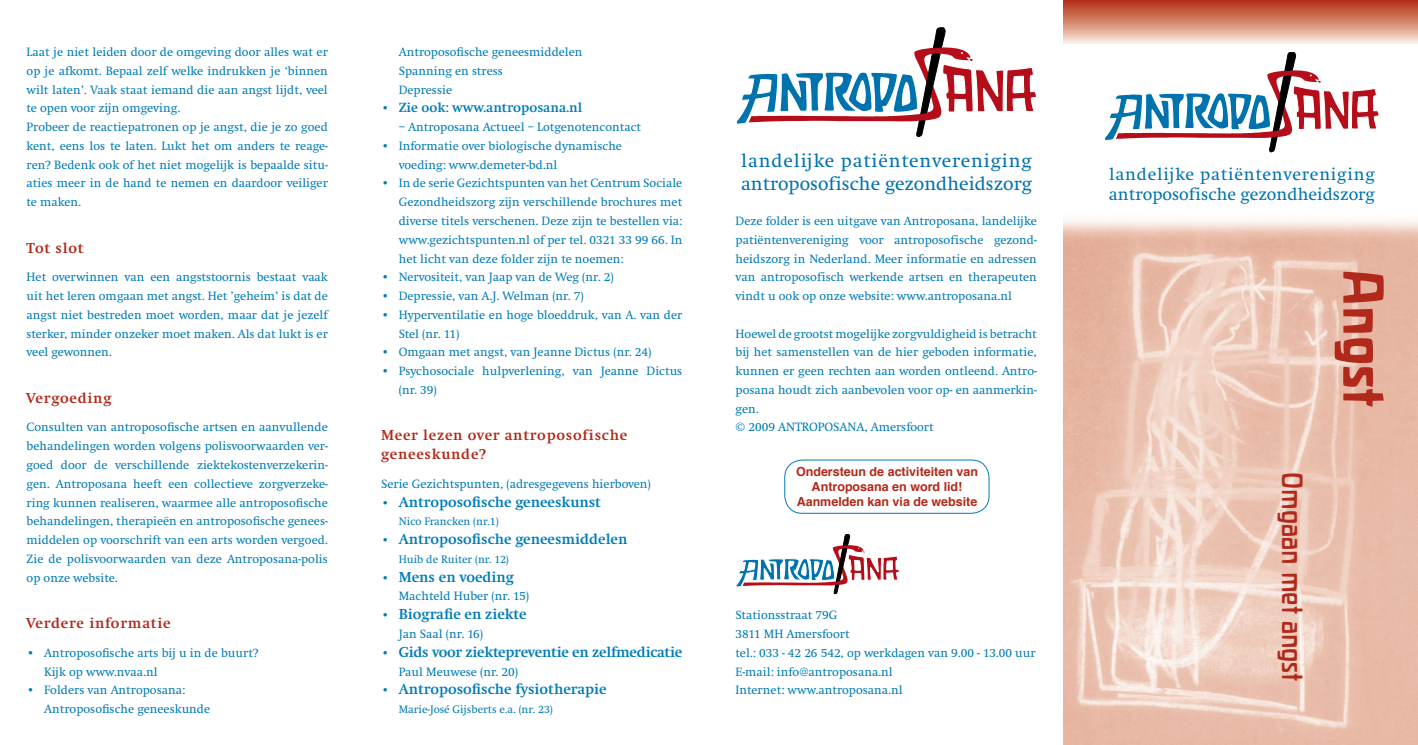
<style>
.page{position:relative;width:1418px;height:745px;background:#fff}
.page>*{position:absolute;margin:0;border:0;box-sizing:border-box;transform-origin:0 0}
.t1{font:700 58.75px "Liant";color:#b1291a}
.t2{font:500 30px "Liant";color:#b1291a}
.t3{font:19.5px/22.2px "Swift";letter-spacing:.005em;color:#0073ae}
.t4{font:17.75px/20.4px "Swift";letter-spacing:.005em;color:#0073ae}
.t5{font:700 15px "Swift";color:#007cb7}
.t6{font:700 15px/18.8px "Swift";letter-spacing:.05em;color:#b1291a}
.t7{font:700 13.75px "Swift";color:#007cb7}
.t8{font:12.5px/18.8px "Swift";color:#007cb7}
.t9{font:700 12.5px/15px "Helvetica";color:#b1291a;text-align:center}
.t10{font:11.25px "Swift";color:#007cb7}
.t11{font:10.62px "Swift";color:#0073ae}
.s1{font-weight:400;font-size:12.5px}
</style>
<div class="page">
<img style="left:1063px;top:220px;width:354px;height:524px">
<svg style="left:1063px;top:0;width:354px;height:44px;background:#d58a75"></svg>
<svg style="left:1104px;top:52px;width:275px;height:101px"></svg>
<div style="left:784px;top:459px;width:205px;height:54px;border:1px solid #007cb7;border-radius:18px"></div>
<svg style="left:736px;top:27px;width:301px;height:110px"></svg>
<svg style="left:736px;top:534px;width:163px;height:59px"></svg>
<p class="t8" style="left:27px;top:43px;width:303px">Laat je niet leiden door de omgeving door alles wat er op je afkomt. Bepaal zelf welke indrukken je ‘binnen wilt laten’. Vaak staat iemand die aan angst lijdt, veel te open voor zijn omgeving.<br>Probeer de reactiepatronen op je angst, die je zo goed kent, eens los te laten. Lukt het om anders te reage&shy;ren? Bedenk ook of het niet mogelijk is bepaalde situ&shy;aties meer in de hand te nemen en daardoor veiliger te maken.</p>
<p class="t6" style="left:27px;top:238px;width:58px">Tot slot</p>
<p class="t8" style="left:27px;top:268px;width:303px;text-align:justify">Het overwinnen van een angststoornis bestaat vaak uit het leren omgaan met angst. Het ’geheim’ is dat de angst niet bestreden moet worden, maar dat je jezelf sterker, minder onzeker moet maken. Als dat lukt is er veel gewonnen.</p>
<p class="t6" style="left:27px;top:388px;width:86px">Vergoeding</p>
<p class="t8" style="left:27px;top:418px;width:303px;text-align:justify">Consulten van antroposofische artsen en aanvullende behandelingen worden volgens polisvoorwaarden ver&shy;goed door de verschillende ziektekostenverzekerin&shy;gen. Antroposana heeft een collectieve zorgverzeke&shy;ring kunnen realiseren, waarmee alle antroposofische behandelingen, therapieën en antroposofische genees&shy;middelen op voorschrift van een arts worden vergoed.<br>Zie de polisvoorwaarden van deze Antroposana-polis op onze website.</p>
<p class="t6" style="left:27px;top:613px;width:145px">Verdere informatie</p>
<p class="t8" style="left:44px;top:643px;width:215px;text-indent:-18px">• Antroposofische arts bij u in de buurt?<br>Kijk op www.nvaa.nl</p>
<p class="t8" style="left:44px;top:680px;width:167px;text-indent:-18px">• Folders van Antroposana:<br>Antroposofische geneeskunde</p>
<p class="t8" style="left:399px;top:43px;width:185px">Antroposofische geneesmiddelen<br>Spanning en stress<br>Depressie</p>
<p class="t7" style="left:381px;top:100px;width:203px"><span class="s1">•</span> Zie ook: www.antroposana.nl</p>
<p class="t8" style="left:399px;top:118px;width:244px">– Antroposana Actueel – Lotgenotencontact</p>
<p class="t8" style="left:399px;top:136px;width:225px;text-indent:-18px">• Informatie over biologische dynamische voeding: www.demeter-bd.nl</p>
<p class="t8" style="left:399px;top:174px;width:285px;text-align:justify;text-indent:-18px">• In de serie Gezichtspunten van het Centrum -Sociale Gezondheidszorg zijn verschillende brochures met diverse titels verschenen. Deze zijn te bestellen via: www.gezichtspunten.nl of per tel. 0321 33 99 66. In het licht van deze folder zijn te noemen:</p>
<p class="t8" style="left:381px;top:268px;width:234px">• Nervositeit, van Jaap van de Weg (nr. 2)</p>
<p class="t8" style="left:381px;top:286px;width:204px">• Depressie, van A.J. Welman (nr. 7)</p>
<p class="t8" style="left:399px;top:305px;width:285px;text-indent:-18px">• Hyperventilatie en hoge bloeddruk, van A. van der<br>Stel (nr. 11)</p>
<p class="t8" style="left:381px;top:343px;width:272px">• Omgaan met angst, van Jeanne Dictus (nr. 24)</p>
<p class="t8" style="left:399px;top:361px;width:285px;text-indent:-18px">• Psychosociale hulpverlening, van Jeanne Dictus (nr. 39)</p>
<p class="t6" style="left:381px;top:426px;width:248px">Meer lezen over antroposofische geneeskunde?</p>
<p class="t8" style="left:381px;top:474px;width:271px">Serie Gezichtspunten, (adresgegevens hierboven)</p>
<p class="t5" style="left:381px;top:493px;width:221px"><span class="s1">•</span> Antroposofische geneeskunst</p>
<p class="t10" style="left:399px;top:515px;width:101px">Nico Francken (nr.1)</p>
<p class="t5" style="left:381px;top:530px;width:248px"><span class="s1">•</span> Antroposofische geneesmiddelen</p>
<p class="t10" style="left:399px;top:552px;width:112px">Huib de Ruiter (nr. 12)</p>
<p class="t5" style="left:381px;top:568px;width:134px"><span class="s1">•</span> Mens en voeding</p>
<p class="t8" style="left:399px;top:586px;width:132px">Machteld Huber (nr. 15)</p>
<p class="t5" style="left:381px;top:605px;width:147px"><span class="s1">•</span> Biografie en ziekte</p>
<p class="t8" style="left:399px;top:624px;width:86px">Jan Saal (nr. 16)</p>
<p class="t5" style="left:381px;top:643px;width:303px"><span class="s1">•</span> Gids voor ziektepreventie en zelfmedicatie</p>
<p class="t8" style="left:399px;top:661px;width:121px">Paul Meuwese (nr. 20)</p>
<p class="t5" style="left:381px;top:680px;width:227px"><span class="s1">•</span> Antroposofische fysiotherapie</p>
<p class="t10" style="left:399px;top:702px;width:156px">Marie-José Gijsberts e.a. (nr. 23)</p>
<h3 class="t3" style="left:741px;top:150px;width:292px">landelijke patiëntenvereniging antroposofische gezondheidszorg</h3>
<p class="t8" style="left:735px;top:211px;width:303px;text-align:justify">Deze folder is een uitgave van Antroposana, landelijke patiëntenvereniging voor antroposofische gezond&shy;heidszorg in Nederland. Meer informatie en adressen van antroposofisch werkende artsen en therapeuten vindt u ook op onze website: www.antroposana.nl</p>
<p class="t8" style="left:735px;top:324px;width:303px">Hoewel de grootst mogelijke zorgvuldigheid is betracht bij het samenstellen van de hier geboden informatie, kunnen er geen rechten aan worden ontleend. Antro&shy;posana houdt zich aanbevolen voor op- en aanmerkin&shy;gen.<br>© 2009 ANTROPOSANA, Amersfoort</p>
<p class="t9" style="left:796px;top:463px;width:183px">Ondersteun de activiteiten van<br>Antroposana en word lid!<br>Aanmelden kan via de website</p>
<p class="t8" style="left:735px;top:605px;width:301px">Stationsstraat 79G<br>3811 MH Amersfoort<br>tel.: 033 - 42 26 542, op werkdagen van 9.00 - 13.00 uur<br>E-mail: info@antroposana.nl<br>Internet: www.antroposana.nl</p>
<p class="t11" style="left:738px;top:613px;width:160px">antroposofische gezondheidszorg</p>
<h3 class="t4" style="left:1108px;top:164px;width:267px">landelijke patiëntenvereniging antroposofische gezondheidszorg</h3>
<h2 class="t2" style="left:1307px;top:471px;width:210px;rotate:90deg">Omgaan met angst</h2>
<h1 class="t1" style="left:1393px;top:269px;width:139px;rotate:90deg">Angst</h1>
</div>
